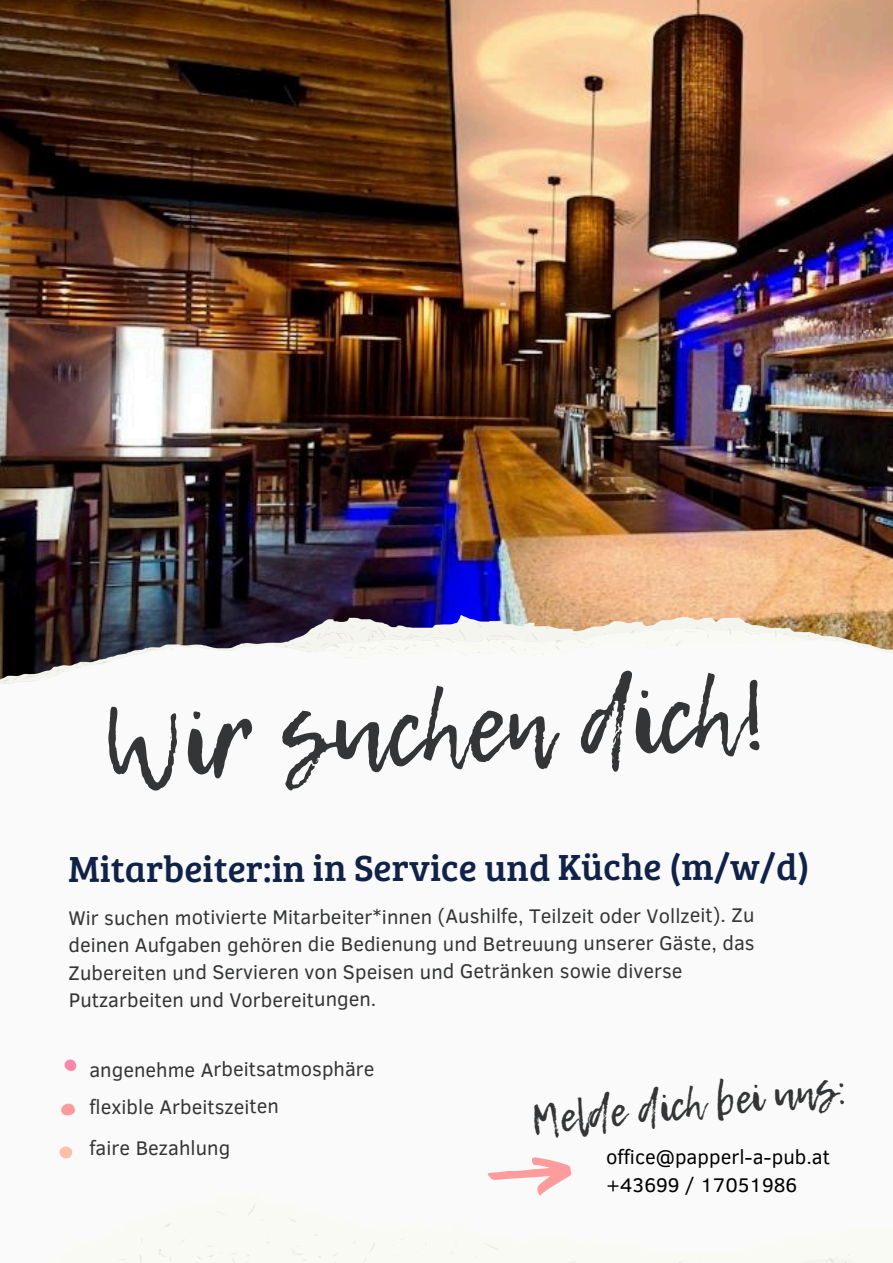
<style>
.page{position:relative;width:893px;height:1263px;background:#fff}
.page>*{position:absolute;margin:0;border:0;box-sizing:border-box;transform-origin:0 0}
.t1{font:99.07px "Lemon Tuesday";color:#343536}
.t2{font:41.33px "Lemon Tuesday";color:#343536}
.t3{font:37.5px "Bree Serif";letter-spacing:-.005em;color:#112249}
.t4{font:20.25px/27.8px "Clear Sans";letter-spacing:-.005em;color:#343536}
.t5{font:20.25px "Clear Sans";color:#000}
</style>
<div class="page">
<img style="left:0;top:0;width:893px;height:616px">
<img style="left:0;top:616px;width:893px;height:647px">
<img style="left:60px;top:1059px;width:17px;height:100px">
<svg style="left:487px;top:1157px;width:84px;height:39px"></svg>
<p class="t1" style="left:99px;top:673px;width:668px;rotate:-3deg">Wir suchen dich!</p>
<p class="t3" style="left:68px;top:841px;width:743px">Mitarbeiter:in in Service und Küche (m/w/d)</p>
<h1 class="t4" style="left:68px;top:901px;width:688px">Wir suchen motivierte Mitarbeiter*innen (Aushilfe, Teilzeit oder Vollzeit). Zu deinen Aufgaben gehören die Bedienung und Betreuung unserer Gäste, das Zubereiten und Servieren von Speisen und Getränken sowie diverse Putzarbeiten und Vorbereitungen.</h1>
<p class="t4" style="left:89px;top:1054px;width:287px">angenehme Arbeitsatmosphäre</p>
<h2 class="t4" style="left:89px;top:1092px;width:191px">flexible Arbeitszeiten</h2>
<p class="t4" style="left:89px;top:1133px;width:143px">faire Bezahlung</p>
<p class="t2" style="left:528px;top:1090px;width:319px;rotate:-6deg">Melde dich bei uns:</p>
<h2 class="t5" style="left:606px;top:1142px;width:225px">office@papperl-a-pub.at</h2>
<p class="t5" style="left:606px;top:1170px;width:193px">+43699 / 17051986</p>
</div>
